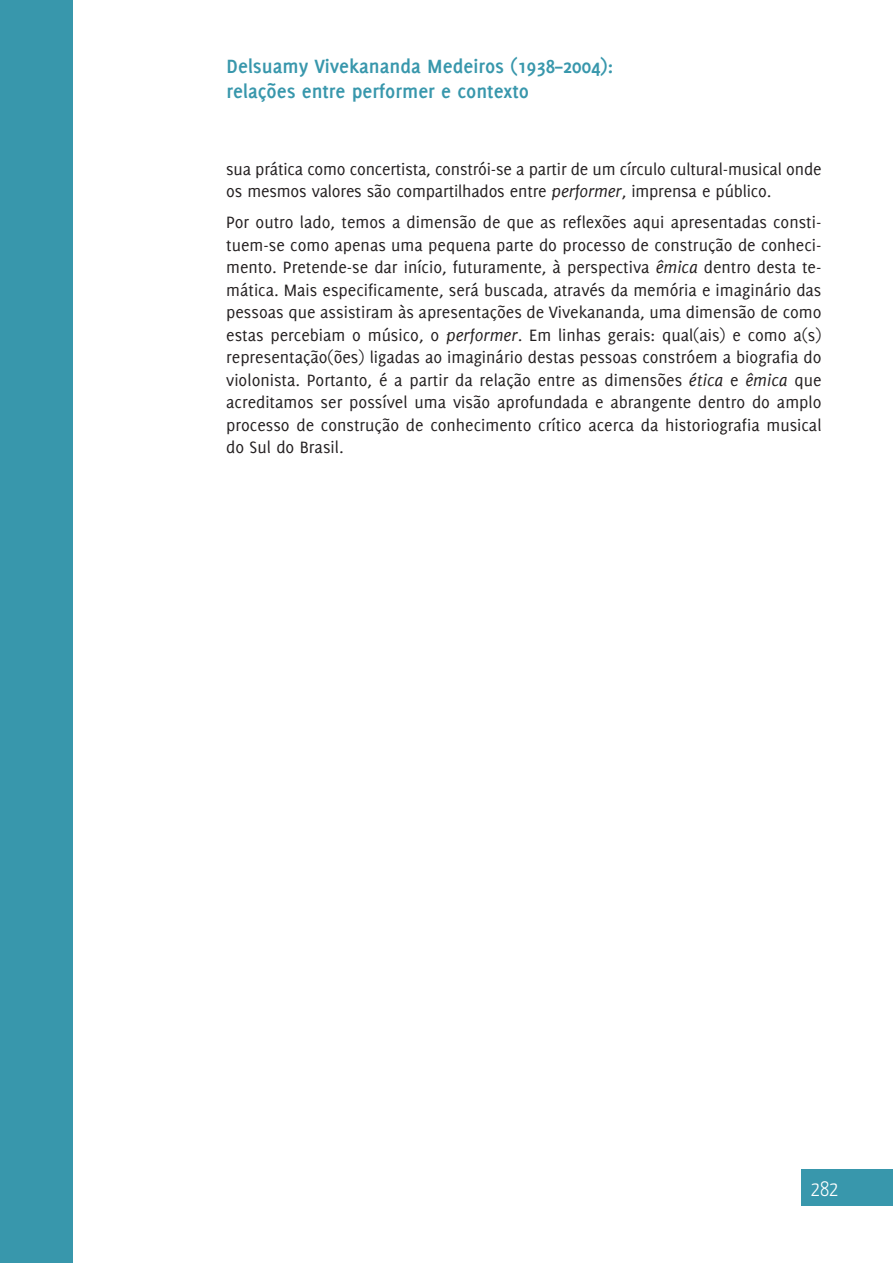
<style>
.page{position:relative;width:893px;height:1263px;background:#fff}
.page>*{position:absolute;margin:0;border:0;box-sizing:border-box;transform-origin:0 0}
.t1{font:700 21px/25.2px "Delicious";color:#3897ac}
.t2{font:300 21px "Yanone Kaffeesatz";color:#fff}
.t3{font:18px/22.5px "Delicious";letter-spacing:-.01em;color:#231f20}
.s1{font-style:italic}
</style>
<div class="page">
<div style="left:0;top:0;width:72px;height:1263px;background:#3897ac"></div>
<div style="left:802px;top:1170px;width:91px;height:36px;background:#3897ac"></div>
<p class="t1" style="left:227px;top:53px;width:388px">Delsuamy Vivekananda Medeiros (1938–2004): relações entre performer e contexto</p>
<p class="t3" style="left:226px;top:157px;width:597px">sua prática como concertista, constrói-se a partir de um círculo cultural-musical onde os mesmos valores são compartilhados entre <span class="s1">performer</span>, imprensa e público.</p>
<p class="t3" style="left:226px;top:211px;width:597px;text-align:justify">Por outro lado, temos a dimensão de que as reflexões aqui apresentadas consti&shy;tuem-se como apenas uma pequena parte do processo de construção de conheci&shy;mento. Pretende-se dar início, futuramente, à perspectiva <span class="s1">êmica</span> dentro desta te&shy;mática. Mais especificamente, será buscada, através da memória e imaginário das pessoas que assistiram às apresentações de Vivekananda, uma dimensão de como estas percebiam o músico, o <span class="s1">performer</span>. Em linhas gerais: qual(ais) e como a(s) representação(ões) ligadas ao imaginário destas pessoas constróem a biografia do violonista. Portanto, é a partir da relação entre as dimensões <span class="s1">ética</span> e <span class="s1">êmica</span> que acreditamos ser possível uma visão aprofundada e abrangente dentro do amplo processo de construção de conhecimento crítico acerca da historiografia musical do Sul do Brasil.</p>
<p class="t2" style="left:811px;top:1176px;width:29px">282</p>
</div>
